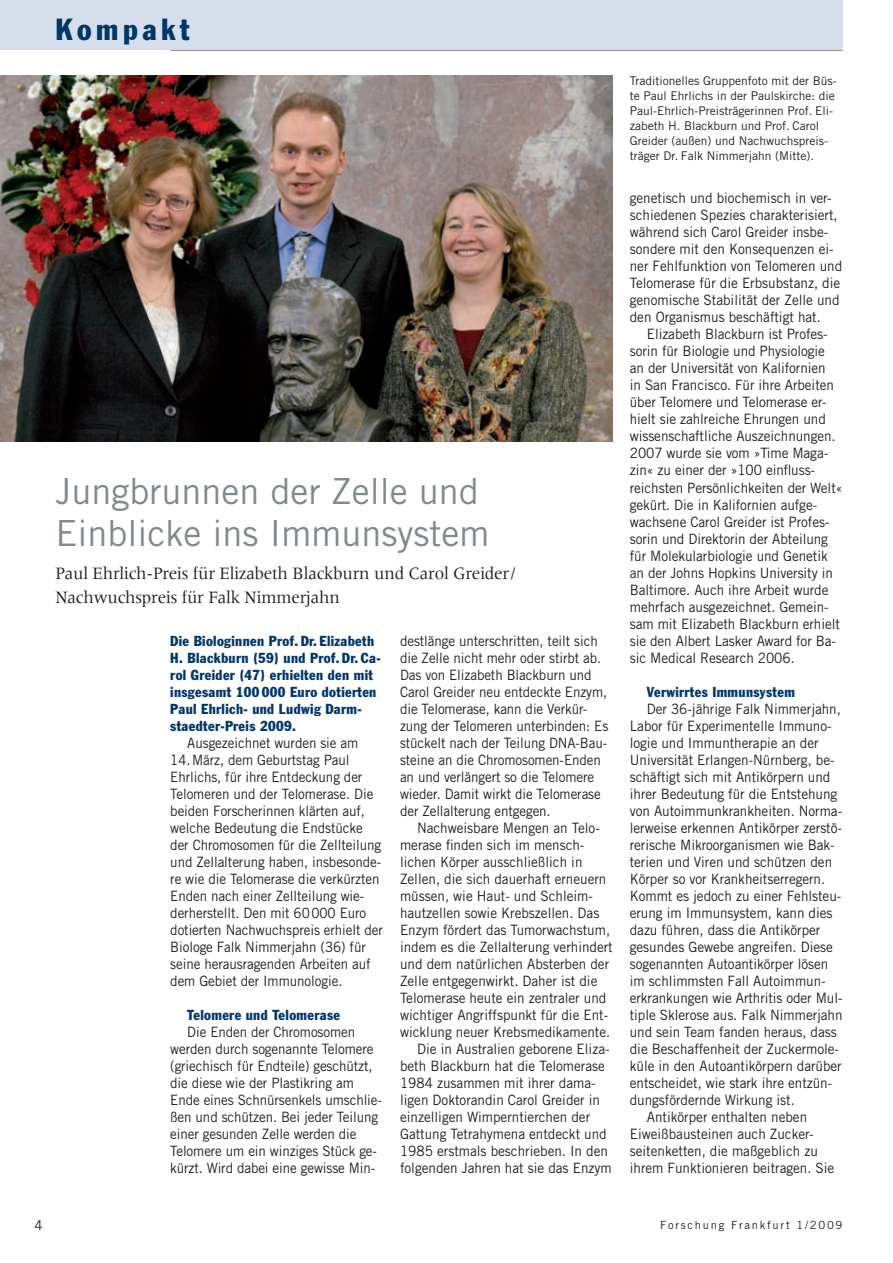
<style>
.page{position:relative;width:893px;height:1263px;background:#fff}
.page>*{position:absolute;margin:0;border:0;box-sizing:border-box;transform-origin:0 0}
.t1{font:36px/42px "Trade Gothic";color:#81898e}
.t2{font:condensed 30px "Franklin Gothic";letter-spacing:.15em;color:#00376b}
.t3{font:18px/24px "Meridien";letter-spacing:-.01em;color:#231f20;scale:.95 1}
.t4{font:14.25px/17px "Trade Gothic";letter-spacing:-.005em;color:#231f20;scale:.95 1}
.t5{font:14.25px/17px "Trade Gothic";letter-spacing:-.005em;color:#231f20;scale:.94 1}
.t6{font:condensed 14.25px/17px "Franklin Gothic";letter-spacing:.025em;color:#00376b}
.t7{font:13.5px "Trade Gothic";color:#231f20}
.t8{font:12px/14.9px "Trade Gothic";color:#231f20}
.t9{font:11.25px "Trade Gothic";letter-spacing:.15em;color:#231f20}
</style>
<div class="page">
<hr style="left:170px;top:50px;width:672px;height:1px;background:#231f20">
<img style="left:0;top:76px;width:612px;height:365px">
<div style="left:0;top:0;width:842px;height:50px;background:#d7deeb"></div>
<h2 class="t2" style="left:55px;top:18px;width:136px">Kompakt</h2>
<h1 class="t1" style="left:55px;top:473px;width:435px">Jungbrunnen der Zelle und<br>Einblicke ins Immunsystem</h1>
<p class="t3" style="left:55px;top:562px;width:486px">Paul Ehrlich-Preis für Elizabeth Blackburn und Carol Greider /<br>Nachwuchspreis für Falk Nimmerjahn</p>
<p class="t6" style="left:170px;top:633px;width:212px">Die Biologinnen Prof. Dr. Elizabeth<br>H. Blackburn (59) und Prof. Dr. Ca&shy;rol Greider (47) erhielten den mit insgesamt 100 000 Euro dotierten<br>Paul Ehrlich- und Ludwig Darm&shy;staedter-Preis 2009.</p>
<p class="t5" style="left:187px;top:735px;width:183px">Ausgezeichnet wurden sie am</p>
<p class="t5" style="left:170px;top:752px;width:228px">14. März, dem Geburtstag Paul Ehrlichs, für ihre Entdeckung der Telomeren und der Telomerase. Die beiden Forscherinnen klärten auf, welche Bedeutung die Endstücke der Chromosomen für die Zellteilung und Zellalterung haben, insbesonde&shy;re wie die Telomerase die verkürzten Enden nach einer Zellteilung wie&shy;derherstellt. Den mit 60 000 Euro dotierten Nachwuchspreis erhielt der Biologe Falk Nimmerjahn (36) für seine herausragenden Arbeiten auf dem Gebiet der Immunologie.</p>
<p class="t6" style="left:187px;top:1007px;width:154px">Telomere und Telomerase</p>
<p class="t5" style="left:170px;top:1024px;width:227px;text-indent:17px">Die Enden der Chromosomen werden durch sogenannte Telomere (griechisch für Endteile) geschützt, die diese wie der Plastikring am Ende eines Schnürsenkels umschlie&shy;ßen und schützen. Bei jeder Teilung einer gesunden Zelle werden die Telomere um ein winziges Stück ge&shy;kürzt. Wird dabei eine gewisse Min-</p>
<p class="t5" style="left:400px;top:633px;width:223px">destlänge unterschritten, teilt sich die Zelle nicht mehr oder stirbt ab.<br>Das von Elizabeth Blackburn und Carol Greider neu entdeckte Enzym, die Telomerase, kann die Verkür&shy;zung der Telomeren unterbinden: Es stückelt nach der Teilung DNA-Bau&shy;steine an die Chromosomen-Enden an und verlängert so die Telomere wieder. Damit wirkt die Telomerase der Zellalterung entgegen.</p>
<p class="t4" style="left:417px;top:820px;width:194px">Nachweisbare Mengen an Telo-</p>
<p class="t4" style="left:400px;top:837px;width:195px">merase finden sich im mensch-</p>
<p class="t4" style="left:400px;top:854px;width:193px">lichen Körper ausschließlich in</p>
<p class="t4" style="left:400px;top:871px;width:219px">Zellen, die sich dauerhaft erneuern</p>
<p class="t4" style="left:400px;top:888px;width:205px">müssen, wie Haut- und Schleim-</p>
<p class="t4" style="left:400px;top:905px;width:211px">hautzellen sowie Krebszellen. Das</p>
<p class="t4" style="left:400px;top:922px;width:223px">Enzym fördert das Tumorwachstum,</p>
<p class="t4" style="left:400px;top:939px;width:225px">indem es die Zellalterung verhindert</p>
<p class="t4" style="left:400px;top:956px;width:222px">und dem natürlichen Absterben der</p>
<p class="t4" style="left:400px;top:973px;width:209px">Zelle entgegenwirkt. Daher ist die</p>
<p class="t4" style="left:400px;top:990px;width:219px">Telomerase heute ein zentraler und</p>
<p class="t4" style="left:400px;top:1007px;width:221px">wichtiger Angriffspunkt für die Ent-</p>
<p class="t4" style="left:400px;top:1024px;width:223px">wicklung neuer Krebsmedikamente.</p>
<p class="t4" style="left:417px;top:1041px;width:204px">Die in Australien geborene Eliza-</p>
<p class="t4" style="left:400px;top:1058px;width:217px">beth Blackburn hat die Telomerase</p>
<p class="t4" style="left:400px;top:1075px;width:207px">1984 zusammen mit ihrer dama-</p>
<p class="t4" style="left:400px;top:1092px;width:212px">ligen Doktorandin Carol Greider in</p>
<p class="t4" style="left:400px;top:1109px;width:202px">einzelligen Wimperntierchen der</p>
<p class="t4" style="left:400px;top:1126px;width:219px">Gattung Tetrahymena entdeckt und</p>
<p class="t4" style="left:400px;top:1143px;width:220px">1985 erstmals beschrieben. In den</p>
<p class="t4" style="left:400px;top:1160px;width:224px">folgenden Jahren hat sie das Enzym</p>
<p class="t8" style="left:629px;top:75px;width:208px">Traditionelles Gruppenfoto mit der Büs&shy;te Paul Ehrlichs in der Paulskirche: die Paul-Ehrlich-Preisträgerinnen Prof. Eli&shy;zabeth H. Blackburn und Prof. Carol Greider (außen) und Nachwuchspreis&shy;träger Dr. Falk Nimmerjahn (Mitte).</p>
<p class="t4" style="left:629px;top:191px;width:225px">genetisch und biochemisch in ver&shy;schiedenen Spezies charakterisiert, während sich Carol Greider insbe&shy;sondere mit den Konsequenzen ei&shy;ner Fehlfunktion von Telomeren und Telomerase für die Erbsubstanz, die genomische Stabilität der Zelle und den Organismus beschäftigt hat.</p>
<p class="t4" style="left:629px;top:327px;width:225px;text-indent:17px">Elizabeth Blackburn ist Profes&shy;sorin für Biologie und Physiologie an der Universität von Kalifornien<br>in San Francisco. Für ihre Arbeiten über Telomere und Telomerase er&shy;hielt sie zahlreiche Ehrungen und wissenschaftliche Auszeichnungen.<br>2007 wurde sie vom »Time Maga&shy;zin« zu einer der »100 einfluss&shy;reichsten Persönlichkeiten der Welt« gekürt. Die in Kalifornien aufge&shy;wachsene Carol Greider ist Profes&shy;sorin und Direktorin der Abteilung für Molekularbiologie und Genetik an der Johns Hopkins University in Baltimore. Auch ihre Arbeit wurde mehrfach ausgezeichnet. Gemein&shy;sam mit Elizabeth Blackburn erhielt sie den Albert Lasker Award for Ba&shy;sic Medical Research 2006.</p>
<p class="t6" style="left:646px;top:684px;width:149px">Verwirrtes Immunsystem</p>
<p class="t4" style="left:646px;top:701px;width:206px">Der 36-jährige Falk Nimmerjahn,</p>
<p class="t4" style="left:629px;top:718px;width:214px">Labor für Experimentelle Immuno-</p>
<p class="t4" style="left:629px;top:735px;width:200px">logie und Immuntherapie an der</p>
<p class="t4" style="left:629px;top:752px;width:217px">Universität Erlangen-Nürnberg, be-</p>
<p class="t4" style="left:629px;top:769px;width:213px">schäftigt sich mit Antikörpern und</p>
<p class="t4" style="left:629px;top:786px;width:220px">ihrer Bedeutung für die Entstehung</p>
<p class="t4" style="left:629px;top:803px;width:225px">von Autoimmunkrankheiten. Norma-</p>
<p class="t4" style="left:629px;top:820px;width:225px">lerweise erkennen Antikörper zerstö-</p>
<p class="t4" style="left:629px;top:837px;width:217px">rerische Mikroorganismen wie Bak-</p>
<p class="t4" style="left:629px;top:854px;width:214px">terien und Viren und schützen den</p>
<p class="t4" style="left:629px;top:871px;width:207px">Körper so vor Krankheitserregern.</p>
<p class="t4" style="left:629px;top:888px;width:224px">Kommt es jedoch zu einer Fehlsteu-</p>
<p class="t4" style="left:629px;top:905px;width:215px">erung im Immunsystem, kann dies</p>
<p class="t4" style="left:629px;top:922px;width:202px">dazu führen, dass die Antikörper</p>
<p class="t4" style="left:629px;top:939px;width:215px">gesundes Gewebe angreifen. Diese</p>
<p class="t4" style="left:629px;top:956px;width:210px">sogenannten Autoantikörper lösen</p>
<p class="t4" style="left:629px;top:973px;width:208px">im schlimms ten Fall Autoimmun-</p>
<p class="t4" style="left:629px;top:990px;width:225px">erkrankungen wie Arthritis oder Mul-</p>
<p class="t4" style="left:629px;top:1007px;width:225px">tiple Sklerose aus. Falk Nimmerjahn</p>
<p class="t4" style="left:629px;top:1024px;width:219px">und sein Team fanden heraus, dass</p>
<p class="t4" style="left:629px;top:1041px;width:222px">die Beschaffenheit der Zuckermole-</p>
<p class="t4" style="left:629px;top:1058px;width:224px">küle in den Autoantikörpern darüber</p>
<p class="t4" style="left:629px;top:1075px;width:214px">entscheidet, wie stark ihre entzün-</p>
<p class="t4" style="left:629px;top:1092px;width:175px">dungsfördernde Wirkung ist.</p>
<p class="t4" style="left:646px;top:1109px;width:170px">Antikörper enthalten neben</p>
<p class="t4" style="left:629px;top:1126px;width:195px">Eiweißbausteinen auch Zucker-</p>
<p class="t4" style="left:629px;top:1143px;width:199px">seitenketten, die maßgeblich zu</p>
<p class="t4" style="left:629px;top:1160px;width:217px">ihrem Funktionieren beitragen. Sie</p>
<p class="t7" style="left:34px;top:1220px;width:10px">4</p>
<p class="t9" style="left:660px;top:1220px;width:184px">Forschung Frankfurt 1/2009</p>
</div>
